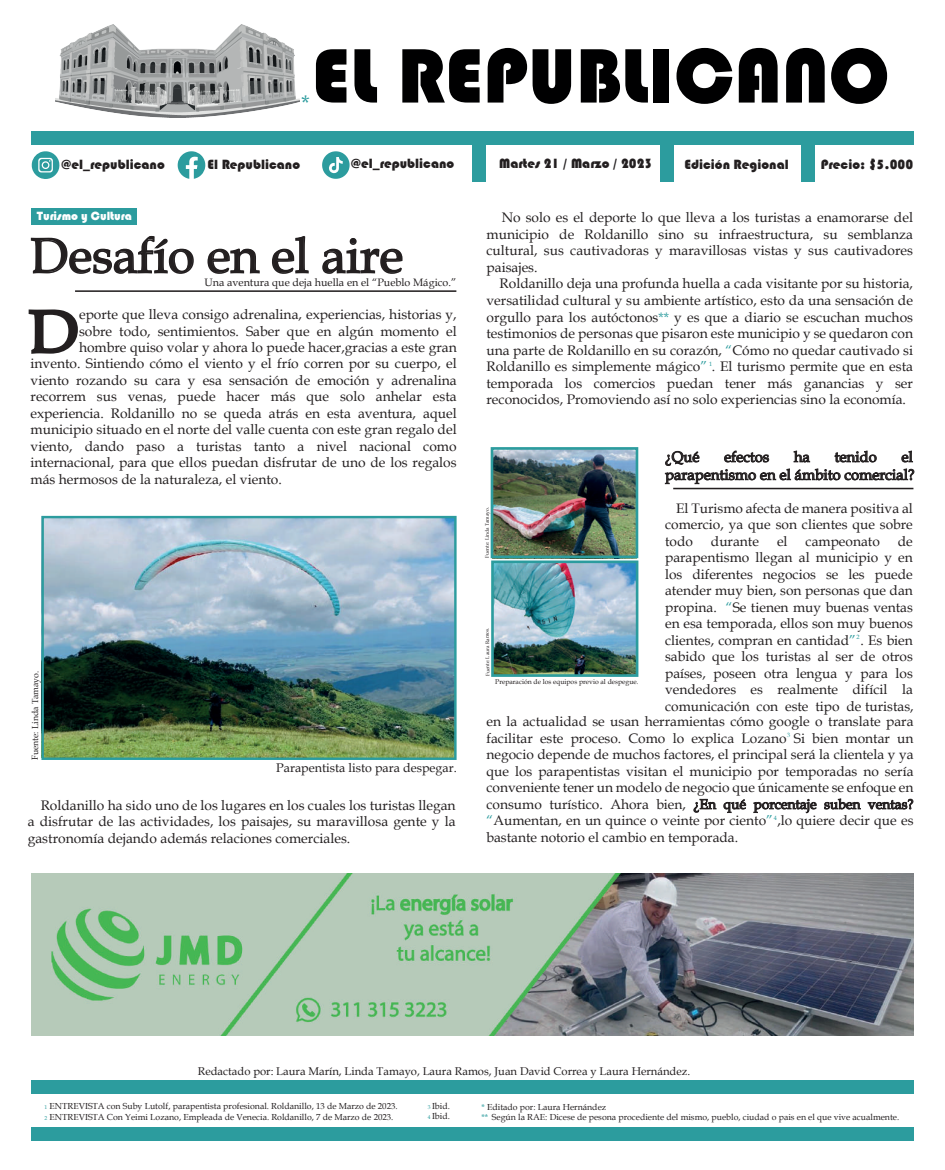
<style>
.page{position:relative;width:945px;height:1170px;background:#fff}
.page>*{position:absolute;margin:0;border:0;box-sizing:border-box;transform-origin:0 0}
.t1{font:80px "Bauhaus 93";color:#000001}
.t2{font:59.38px "Book Antiqua";color:#231f20;scale:1.09 1}
.t3{font:49.12px "Book Antiqua";color:#231f20}
.t4{font:21.25px "Book Antiqua";color:#2c9c9e}
.t5{font:14.88px/17.9px "Book Antiqua";color:#231f20;text-align:right}
.t6{font:13.75px/16.6px "Book Antiqua";color:#231f20;text-align:justify}
.t7{font:13.75px "Bauhaus 93";color:#231f20}
.t8{font:12.5px "Book Antiqua";color:#231f20}
.t9{font:12.25px "Bauhaus 93";color:#fff}
.t10{font:11.25px "Book Antiqua";color:#231f20}
.t11{font:10.75px "Book Antiqua";color:#231f20}
.t12{font:8.75px/10.5px "Book Antiqua";color:#231f20}
.t13{font:6.88px "Book Antiqua";letter-spacing:-.005em;color:#231f20}
.t14{font:6.25px "Book Antiqua";color:#2c9c9e}
.t15{font:5px "Book Antiqua";letter-spacing:-.005em;color:#231f20}
.s1{color:#2c9c9e}
.s2{font-size:5.62px;color:#2c9c9e}
</style>
<div class="page">
<div style="left:31px;top:131px;width:883px;height:13px;background:#2c9c9e"></div>
<div style="left:31px;top:1081px;width:883px;height:13px;background:#2c9c9e"></div>
<img style="left:56px;top:24px;width:244px;height:93px">
<div style="left:31px;top:1128px;width:883px;height:13px;background:#2c9c9e"></div>
<svg style="left:322px;top:151px;width:28px;height:28px"></svg>
<div style="left:472px;top:143px;width:14px;height:38px;background:#2c9c9e"></div>
<div style="left:660px;top:143px;width:14px;height:38px;background:#2c9c9e"></div>
<div style="left:801px;top:143px;width:14px;height:39px;background:#2c9c9e"></div>
<img style="left:32px;top:874px;width:881px;height:161px">
<svg style="left:28px;top:309px;width:50px;height:45px"></svg>
<svg style="left:30px;top:151px;width:230px;height:123px"></svg>
<svg style="left:272px;top:236px;width:37px;height:38px"></svg>
<svg style="left:322px;top:238px;width:81px;height:36px"></svg>
<hr style="left:75px;top:290px;width:381px;height:2px;background:#231f20">
<svg style="left:665px;top:450px;width:250px;height:34px"></svg>
<img style="left:44px;top:519px;width:410px;height:238px">
<img style="left:495px;top:451px;width:139px;height:103px">
<img style="left:495px;top:565px;width:139px;height:108px">
<hr style="left:673px;top:488px;width:240px;height:1px;background:#231f20">
<svg style="left:693px;top:799px;width:24px;height:14px"></svg>
<svg style="left:723px;top:799px;width:23px;height:14px"></svg>
<svg style="left:753px;top:799px;width:64px;height:14px"></svg>
<svg style="left:824px;top:798px;width:37px;height:12px"></svg>
<svg style="left:867px;top:798px;width:47px;height:12px"></svg>
<div style="left:491px;top:447px;width:147px;height:111px;border:3px solid #2c9c9e"></div>
<div style="left:491px;top:561px;width:147px;height:116px;border:3px solid #2c9c9e"></div>
<div style="left:41px;top:516px;width:416px;height:244px;border:2px solid #2c9c9e"></div>
<h1 class="t1" style="left:312px;top:31px;width:579px">EL REPUBLICANO</h1>
<h3 class="t4" style="left:301px;top:88px;width:10px">*</h3>
<p class="t7" style="left:61px;top:156px;width:105px">@el_republicano</p>
<p class="t7" style="left:208px;top:157px;width:94px">El Republicano</p>
<p class="t7" style="left:351px;top:156px;width:105px">@el_republicano</p>
<p class="t7" style="left:499px;top:156px;width:155px">Martes 21 / Marzo / 2023</p>
<p class="t7" style="left:685px;top:157px;width:106px">Edición Regional</p>
<p class="t7" style="left:821px;top:157px;width:94px">Precio: $5.000</p>
<p class="t9" style="left:37px;top:209px;width:97px">Turismo y Cultura</p>
<h3 class="t3" style="left:31px;top:222px;width:374px">Desafío en el aire</h3>
<p class="t11" style="left:204px;top:275px;width:254px">Una aventura que deja huella en el “Pueblo Mágico.”</p>
<p class="t6" style="left:79px;top:306px;width:379px">eporte que lleva consigo adrenalina, experiencias, historias y, sobre todo, sentimientos. Saber que en algún momento el hombre quiso volar y ahora lo puede hacer,gracias a este gran</p>
<h2 class="t2" style="left:29px;top:290px;width:48px">D</h2>
<p class="t6" style="left:31px;top:355px;width:428px">invento. Sintiendo cómo el viento y el frío corren por su cuerpo, el viento rozando su cara y esa sensación de emoción y adrenalina recorrem sus venas, puede hacer más que solo anhelar esta experiencia. Roldanillo no se queda atrás en esta aventura, aquel municipio situado en el norte del valle cuenta con este gran regalo del viento, dando paso a turistas tanto a nivel nacional como internacional, para que ellos puedan disfrutar de uno de los regalos más hermosos de la naturaleza, el viento.</p>
<p class="t12" style="left:30px;top:760px;width:91px;rotate:-90deg">Fuente: Linda Tamayo.</p>
<p class="t8" style="left:276px;top:759px;width:182px">Parapentista listo para despegar.</p>
<p class="t6" style="left:28px;top:797px;width:429px;text-indent:13px">Roldanillo ha sido uno de los lugares en los cuales los turistas llegan a disfrutar de las actividades, los paisajes, su maravillosa gente y la gastronomía dejando además relaciones comerciales.</p>
<p class="t6" style="left:486px;top:209px;width:428px;text-indent:15px">No solo es el deporte lo que lleva a los turistas a enamorarse del municipio de Roldanillo sino su infraestructura, su semblanza cultural, sus cautivadoras y maravillosas vistas y sus cautivadores paisajes.</p>
<p class="t6" style="left:486px;top:275px;width:428px;text-indent:13px">Roldanillo deja una profunda huella a cada visitante por su historia, versatilidad cultural y su ambiente artístico, esto da una sensación de orgullo para los autóctonos<span class="s1">**</span> y es que a diario se escuchan muchos testimonios de personas que pisaron este municipio y se quedaron con una parte de Roldanillo en su corazón, <span class="s1">“</span>Cómo no quedar cautivado si Roldanillo es simplemente mágico<span class="s1">”</span> . El turismo permite que en esta temporada los comercios puedan tener más ganancias y ser reconocidos, Promoviendo así no solo experiencias sino la economía.</p>
<p class="t14" style="left:709px;top:360px;width:5px">1</p>
<p class="t5" style="left:665px;top:448px;width:251px">el<br>parapentismo en el ámbito comercial?</p>
<p class="t6" style="left:665px;top:499px;width:249px;text-indent:11px">El Turismo afecta de manera positiva al comercio, ya que son clientes que sobre todo</p>
<p class="t5" style="left:665px;top:448px;width:36px">¿Qué</p>
<p class="t5" style="left:724px;top:448px;width:47px">efectos</p>
<p class="t5" style="left:794px;top:448px;width:18px">ha</p>
<p class="t5" style="left:835px;top:448px;width:44px">tenido</p>
<p class="t15" style="left:484px;top:558px;width:53px;rotate:-90deg">Fuente: Linda Tamayo.</p>
<p class="t6" style="left:665px;top:532px;width:250px;text-indent:233px">de parapentismo llegan al municipio y en los diferentes negocios se les puede atender muy bien, son personas que dan propina. <span class="s1">“</span>Se tienen muy buenas ventas en esa temporada, ellos son muy buenos clientes, compran en cantidad<span class="s1">”</span> . Es bien sabido que los turistas al ser de otros países, poseen otra lengua y para los vendedores es realmente difícil la comunicación con este tipo de turistas,</p>
<p class="t6" style="left:711px;top:532px;width:50px">durante</p>
<p class="t6" style="left:777px;top:532px;width:12px">el</p>
<p class="t6" style="left:806px;top:532px;width:76px">campeonato</p>
<p class="t15" style="left:484px;top:676px;width:50px;rotate:-91deg">Fuente: Laura Ramos.</p>
<p class="t14" style="left:857px;top:633px;width:5px">2</p>
<p class="t13" style="left:495px;top:677px;width:145px">Preparación de los equipos previo al despegue.</p>
<p class="t6" style="left:486px;top:713px;width:429px">en la actualidad se usan herramientas cómo google o translate para facilitar este proceso. Como lo explica Lozano Si bien montar un negocio depende de muchos factores, el principal será la clientela y ya que los parapentistas visitan el municipio por temporadas no sería conveniente tener un modelo de negocio que únicamente se enfoque en consumo turístico. Ahora bien, ¿En qué porcentaje suben ventas? <span class="s1">“</span>Aumentan, en un quince o veinte por ciento<span class="s1">”</span> ,lo quiere decir que es bastante notorio el cambio en temporada.</p>
<p class="t14" style="left:787px;top:731px;width:5px">3</p>
<p class="t14" style="left:774px;top:813px;width:5px">4</p>
<p class="t10" style="left:198px;top:1063px;width:494px">Redactado por: Laura Marín, Linda Tamayo, Laura Ramos, Juan David Correa y Laura Hernández.</p>
<p class="t12" style="left:45px;top:1101px;width:355px"><span class="s2">1</span> ENTREVISTA con Suby Lutolf, parapentista profesional. Roldanillo, 13 de Marzo de 2023.<br><span class="s2">2</span> ENTREVISTA Con Yeimi Lozano, Empleada de Venecia. Roldanillo, 7 de Marzo de 2023.</p>
<p class="t12" style="left:428px;top:1100px;width:24px"><span class="s2">3</span> Ibid.<br><span class="s2">4</span> Ibid.</p>
<p class="t12" style="left:482px;top:1101px;width:419px"><span class="s1">*</span> Editado por: Laura Hernández<br><span class="s1">**</span> Según la RAE: Dicese de pesona procediente del mismo, pueblo, ciudad o pais en el que vive acualmente.</p>
</div>
